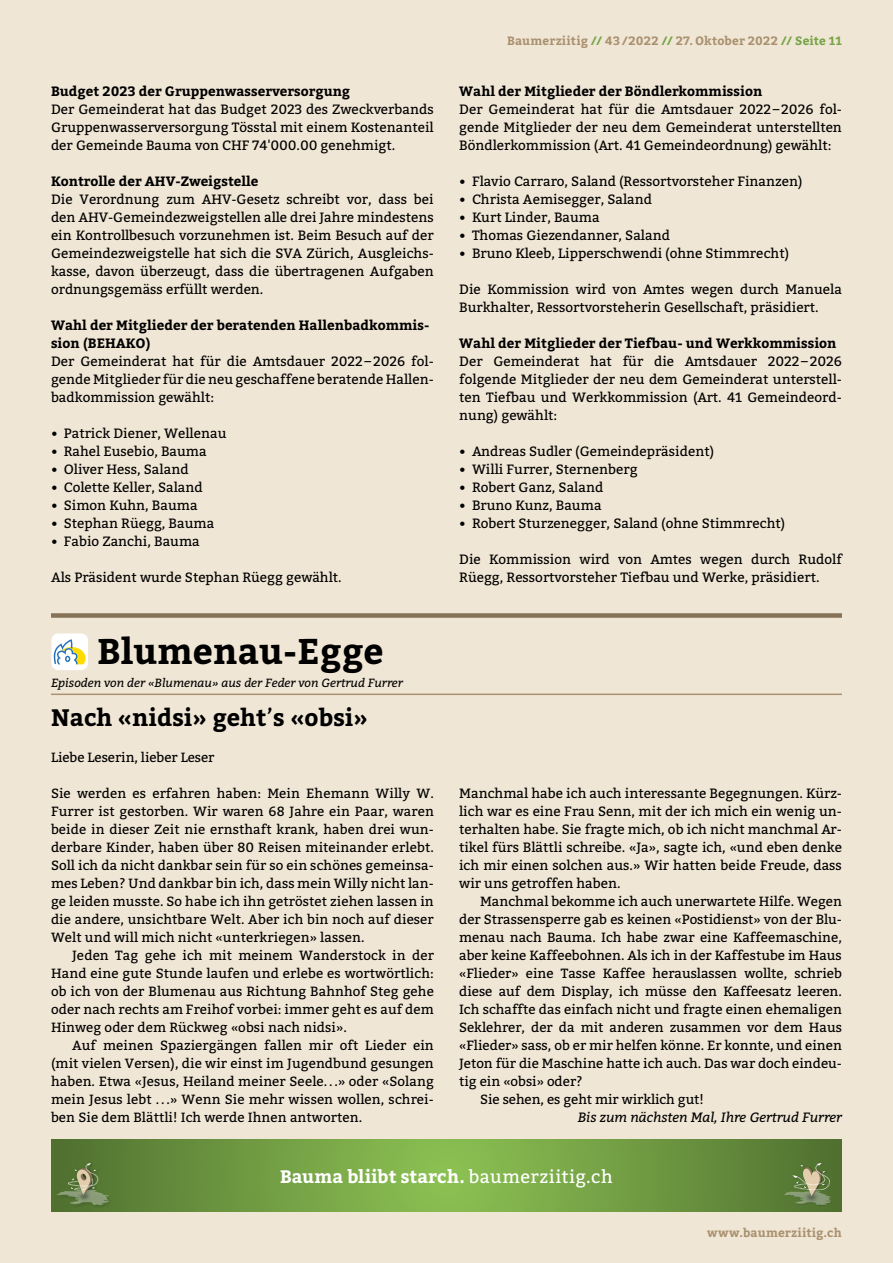
<style>
.page{position:relative;width:893px;height:1263px;background:#f0e6d5}
.page>*{position:absolute;margin:0;border:0;box-sizing:border-box;transform-origin:0 0}
.t1{font:700 35.7px "Bitter";letter-spacing:.005em;color:#000}
.t2{font:700 23.7px "Bitter";color:#000}
.t3{font:700 18px "Bitter";color:#fff}
.t4{font:13.5px/18px "Bitter";color:#000;text-align:justify}
.t5{font:700 13.5px/18px "Bitter";color:#000}
.t6{font:italic 13.5px "Bitter";letter-spacing:-.005em;color:#000}
.t7{font:13.35px/18px "Bitter";color:#000;text-align:justify}
.t8{font:700 12px "Bitter";letter-spacing:.02em;color:#aa916f}
.t9{font:italic 11.85px "Bitter";color:#000}
.s1{font-weight:400}
.s2{color:#77a447}
</style>
<div class="page">
<hr style="left:51px;top:693px;width:791px;height:2px;background:#aa916f">
<div style="left:51px;top:633px;width:37px;height:37px;background:#fff;border-radius:7px"></div>
<svg style="left:53px;top:639px;width:33px;height:25px"></svg>
<div style="left:51px;top:613px;width:791px;height:5px;background:#857257"></div>
<svg style="left:51px;top:1140px;width:791px;height:72px;background:#709b42"></svg>
<div style="left:784px;top:1162px;width:48px;height:44px;background:#517230"></div>
<svg style="left:784px;top:1163px;width:47px;height:42px"></svg>
<div style="left:56px;top:1161px;width:56px;height:48px;background:#537531"></div>
<svg style="left:57px;top:1163px;width:52px;height:42px"></svg>
<img style="left:74px;top:1190px;width:20px;height:13px">
<img style="left:75px;top:1190px;width:18px;height:13px">
<p class="t5" style="left:51px;top:82px;width:301px">Budget 2023 der Gruppenwasserversorgung</p>
<p class="t4" style="left:51px;top:99px;width:384px">Der Gemeinderat hat das Budget 2023 des Zweckverbands Gruppenwasserversorgung Tösstal mit einem Kostenanteil der Gemeinde Bauma von CHF 74'000.00 genehmigt.</p>
<p class="t5" style="left:51px;top:172px;width:209px">Kontrolle der AHV-Zweigstelle</p>
<p class="t4" style="left:51px;top:189px;width:384px">Die Verordnung zum AHV-Gesetz schreibt vor, dass bei den AHV-Gemeindezweigstellen alle drei Jahre mindestens ein Kontrollbesuch vorzunehmen ist. Beim Besuch auf der Gemeindezweigstelle hat sich die SVA Zürich, Ausgleichs&shy;kasse, davon überzeugt, dass die übertragenen Aufgaben ordnungsgemäss erfüllt werden.</p>
<p class="t5" style="left:51px;top:316px;width:380px">Wahl der Mitglieder der beratenden Hallenbadkommis&shy;sion (BEHAKO)</p>
<p class="t4" style="left:51px;top:351px;width:383px">Der Gemeinderat hat für die Amtsdauer 2022–2026 fol&shy;gende Mitglieder für die neu geschaffene beratende Hallen&shy;badkommission gewählt:</p>
<p class="t4" style="left:51px;top:423px;width:177px">• Patrick Diener, Wellenau</p>
<p class="t4" style="left:51px;top:441px;width:157px">• Rahel Eusebio, Bauma</p>
<p class="t4" style="left:51px;top:459px;width:139px">• Oliver Hess, Saland</p>
<p class="t4" style="left:51px;top:477px;width:153px">• Colette Keller, Saland</p>
<p class="t4" style="left:51px;top:495px;width:148px">• Simon Kuhn, Bauma</p>
<p class="t4" style="left:51px;top:513px;width:165px">• Stephan Rüegg, Bauma</p>
<p class="t4" style="left:51px;top:531px;width:150px">• Fabio Zanchi, Bauma</p>
<p class="t4" style="left:51px;top:567px;width:292px">Als Präsident wurde Stephan Rüegg gewählt.</p>
<h1 class="t1" style="left:97px;top:624px;width:288px">Blumenau-Egge</h1>
<p class="t9" style="left:51px;top:675px;width:353px">Episoden von der «Blumenau» aus der Feder von Gertrud Furrer</p>
<h2 class="t2" style="left:51px;top:699px;width:318px">Nach «nidsi» geht<span class="s1">’</span>s «obsi»</h2>
<p class="t7" style="left:51px;top:748px;width:165px">Liebe Leserin, lieber Leser</p>
<p class="t7" style="left:51px;top:784px;width:384px">Sie werden es erfahren haben: Mein Ehemann Willy W.<br>Furrer ist gestorben. Wir waren 68 Jahre ein Paar, waren beide in dieser Zeit nie ernsthaft krank, haben drei wun&shy;derbare Kinder, haben über 80 Reisen miteinander erlebt.<br>Soll ich da nicht dankbar sein für so ein schönes gemeinsa&shy;mes Leben? Und dankbar bin ich, dass mein Willy nicht lan&shy;ge leiden musste. So habe ich ihn getröstet ziehen lassen in die andere, unsichtbare Welt. Aber ich bin noch auf dieser Welt und will mich nicht «unterkriegen» lassen.</p>
<p class="t7" style="left:51px;top:946px;width:384px;text-indent:21px">Jeden Tag gehe ich mit meinem Wanderstock in der Hand eine gute Stunde laufen und erlebe es wortwörtlich: ob ich von der Blumenau aus Richtung Bahnhof Steg gehe oder nach rechts am Freihof vorbei: immer geht es auf dem Hinweg oder dem Rückweg «obsi nach nidsi».</p>
<p class="t7" style="left:51px;top:1036px;width:384px;text-indent:21px">Auf meinen Spaziergängen fallen mir oft Lieder ein (mit vielen Versen), die wir einst im Jugendbund gesungen haben. Etwa «Jesus, Heiland meiner Seele. . .» oder «Solang mein Jesus lebt . . .» Wenn Sie mehr wissen wollen, schrei&shy;ben Sie dem Blättli! Ich werde Ihnen antworten.</p>
<p class="t8" style="left:507px;top:31px;width:336px">Baumerziitig <span class="s2">//</span> 43/2022 <span class="s2">//</span> 27. Oktober 2022 <span class="s2">// Seite 11</span></p>
<p class="t5" style="left:459px;top:81px;width:305px">Wahl der Mitglieder der Böndlerkommission</p>
<p class="t4" style="left:459px;top:99px;width:384px">Der Gemeinderat hat für die Amtsdauer 2022–2026 fol&shy;gende Mitglieder der neu dem Gemeinderat unterstellten Böndlerkommission (Art. 41 Gemeindeordnung) gewählt:</p>
<p class="t4" style="left:459px;top:171px;width:345px">• Flavio Carraro, Saland (Ressortvorsteher Finanzen)</p>
<p class="t4" style="left:459px;top:189px;width:194px">• Christa Aemisegger, Saland</p>
<p class="t4" style="left:459px;top:207px;width:142px">• Kurt Linder, Bauma</p>
<p class="t4" style="left:459px;top:225px;width:212px">• Thomas Giezendanner, Saland</p>
<p class="t4" style="left:459px;top:243px;width:331px">• Bruno Kleeb, Lipperschwendi (ohne Stimmrecht)</p>
<p class="t4" style="left:459px;top:279px;width:384px">Die Kommission wird von Amtes wegen durch Manuela<br>Burkhalter, Ressortvorsteherin Gesellschaft, präsidiert.</p>
<p class="t5" style="left:459px;top:333px;width:379px">Wahl der Mitglieder der Tiefbau- und Werkkommission</p>
<p class="t4" style="left:459px;top:351px;width:384px">Der Gemeinderat hat für die Amtsdauer 2022–2026 folgende Mitglieder der neu dem Gemeinderat unterstell&shy;ten Tiefbau und Werkkommission (Art. 41 Gemeindeord&shy;nung) gewählt:</p>
<p class="t4" style="left:459px;top:441px;width:256px">• Andreas Sudler (Gemeindepräsident)</p>
<p class="t4" style="left:459px;top:459px;width:180px">• Willi Furrer, Sternenberg</p>
<p class="t4" style="left:459px;top:477px;width:146px">• Robert Ganz, Saland</p>
<p class="t4" style="left:459px;top:495px;width:144px">• Bruno Kunz, Bauma</p>
<p class="t4" style="left:459px;top:513px;width:328px">• Robert Sturzenegger, Saland (ohne Stimmrecht)</p>
<p class="t4" style="left:459px;top:549px;width:384px">Die Kommission wird von Amtes wegen durch Rudolf<br>Rüegg, Ressortvorsteher Tiefbau und Werke, präsidiert.</p>
<p class="t4" style="left:459px;top:783px;width:384px">Manchmal habe ich auch interessante Begegnungen. Kürz&shy;lich war es eine Frau Senn, mit der ich mich ein wenig un&shy;terhalten habe. Sie fragte mich, ob ich nicht manchmal Ar&shy;tikel fürs Blättli schreibe. «Ja», sagte ich, «und eben denke ich mir einen solchen aus.» Wir hatten beide Freude, dass wir uns getroffen haben.</p>
<p class="t7" style="left:480px;top:892px;width:363px">Manchmal bekomme ich auch unerwartete Hilfe. Wegen</p>
<p class="t7" style="left:459px;top:910px;width:384px">der Strassensperre gab es keinen «Postidienst» von der Blu-</p>
<p class="t7" style="left:459px;top:928px;width:384px">menau nach Bauma. Ich habe zwar eine Kaffeemaschine,</p>
<p class="t7" style="left:459px;top:946px;width:384px">aber keine Kaffeebohnen. Als ich in der Kaffestube im Haus</p>
<p class="t7" style="left:459px;top:964px;width:384px">«Flieder» eine Tasse Kaffee herauslassen wollte, schrieb</p>
<p class="t7" style="left:459px;top:982px;width:384px">diese auf dem Display, ich müsse den Kaffeesatz leeren.</p>
<p class="t7" style="left:459px;top:1000px;width:384px">Ich schaffte das einfach nicht und fragte einen ehemaligen</p>
<p class="t7" style="left:459px;top:1018px;width:384px">Seklehrer, der da mit anderen zusammen vor dem Haus</p>
<p class="t7" style="left:459px;top:1036px;width:384px">«Flieder» sass, ob er mir helfen könne. Er konnte, und einen</p>
<p class="t7" style="left:459px;top:1054px;width:384px">Jeton für die Maschine hatte ich auch. Das war doch eindeu-</p>
<p class="t7" style="left:459px;top:1072px;width:125px">tig ein «obsi» oder?</p>
<p class="t7" style="left:480px;top:1090px;width:225px">Sie sehen, es geht mir wirklich gut!</p>
<p class="t6" style="left:578px;top:1107px;width:266px">Bis zum nächsten Mal, Ihre Gertrud Furrer</p>
<h3 class="t3" style="left:280px;top:1162px;width:334px">Bauma bliibt starch. <span class="s1">baumerziitig.ch</span></h3>
<p class="t8" style="left:707px;top:1224px;width:136px">www.baumerziitig.ch</p>
</div>
